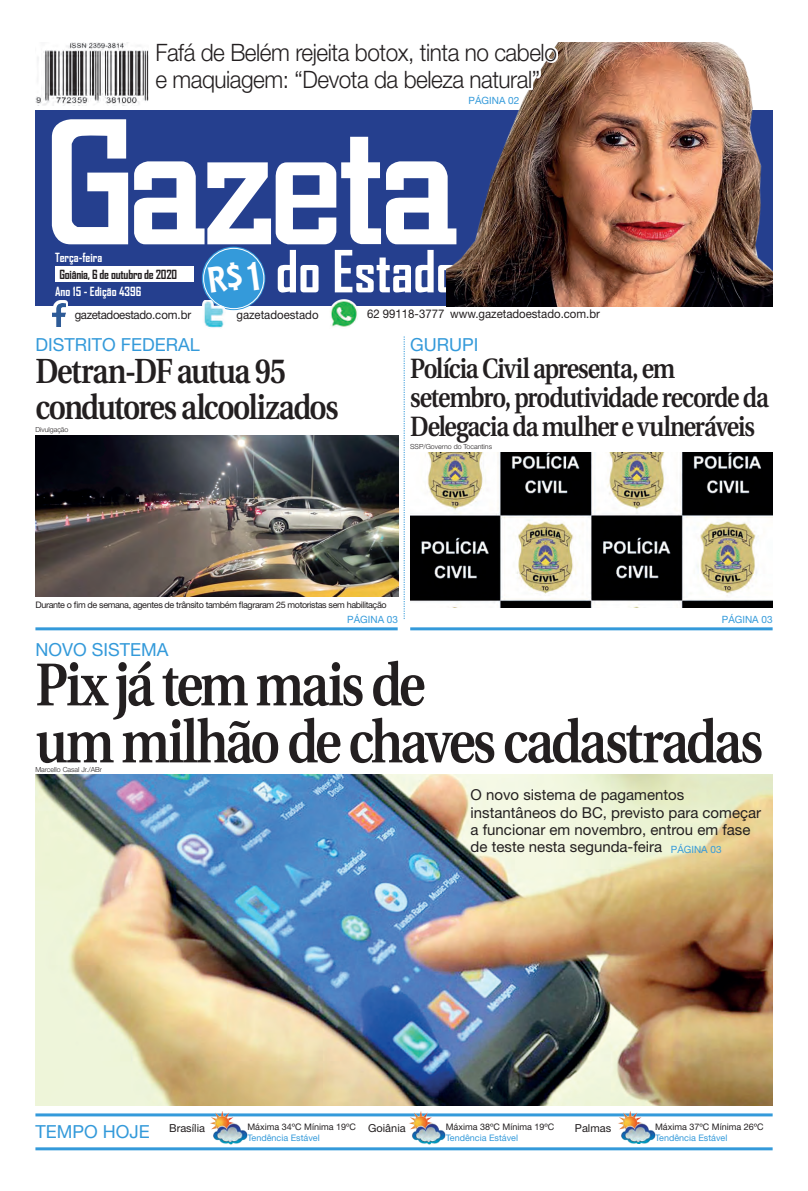
<style>
.page{position:relative;width:808px;height:1191px;background:#fff}
.page>*{position:absolute;margin:0;border:0;box-sizing:border-box;transform-origin:0 0}
.Manchete{font:600 60.3px "Utopia";letter-spacing:-.055em;color:#231f20;scale:.85 1}
.t1{font:700 55.6px "Agency FB";color:#fff}
.Manchete-2{font:600 34.8px/36.4px "Utopia";letter-spacing:-.05em;color:#231f20;scale:.85 1}
.Manchete-3{font:600 27.9px/29.1px "Utopia";letter-spacing:-.045em;color:#231f20;scale:.85 1}
.t2{font:300 24px/27px "Helvetica Neue";letter-spacing:-.02em;color:#231f20;scale:.94 1}
.Retranca{font:18px "Helvetica Neue";color:#349ada}
.Legenda{font:15px/17.3px "Helvetica Neue";color:#231f20}
.t3{font:700 12.1px "Agency FB";color:#fff}
.t4{font:700 12.1px "Agency FB";letter-spacing:-.02em;color:#231f20}
.t5{font:12px "Helvetica Neue";color:#231f20;scale:.95 1}
.t6{font:12px "Helvetica Neue";letter-spacing:-.03em;color:#231f20;scale:.95 1}
.Legenda-2{font:11px "Helvetica Neue";color:#231f20}
.Retranca-2{font:10px "Helvetica Neue";color:#349ada}
.Legenda-3{font:9px "Helvetica Neue";letter-spacing:-.04em;color:#231f20}
.Legenda-4{font:9px "Helvetica Neue";color:#231f20}
.Legenda-5{font:9px "Helvetica Neue";color:#349ada}
.Crédito_Fotógrafo{font:300 7px "Helvetica Neue";color:#231f20}
</style>
<div class="page">
<img style="left:35px;top:774px;width:738px;height:331px">
<div style="left:35px;top:110px;width:737px;height:196px;background:#253f8e"></div>
<svg style="left:52px;top:119px;width:76px;height:125px"></svg>
<svg style="left:134px;top:137px;width:312px;height:107px"></svg>
<div style="left:55px;top:266px;width:138px;height:15px;background:#fff"></div>
<svg style="left:55px;top:300px;width:13px;height:27px"></svg>
<img style="left:52px;top:303px;width:13px;height:23px">
<hr style="left:410px;top:627px;width:363px;height:3px;background:#349ada">
<hr style="left:35px;top:627px;width:363px;height:3px;background:#349ada">
<hr style="left:35px;top:1113px;width:738px;height:3px;background:#349ada">
<hr style="left:35px;top:1147px;width:738px;height:3px;background:#349ada">
<img style="left:408px;top:1111px;width:38px;height:33px">
<img style="left:209px;top:1111px;width:38px;height:33px">
<img style="left:617px;top:1111px;width:38px;height:33px">
<svg style="left:404px;top:336px;width:1px;height:283px"></svg>
<img style="left:446px;top:43px;width:326px;height:263px">
<div style="left:155px;top:42px;width:402px;height:53px;background:#fff"></div>
<div style="left:468px;top:93px;width:52px;height:12px;background:#fff"></div>
<img style="left:35px;top:43px;width:113px;height:63px">
<svg style="left:202px;top:247px;width:63px;height:63px"></svg>
<div style="left:203px;top:248px;width:61px;height:61px;border:1px solid #fff;border-radius:50%"></div>
<img style="left:202px;top:300px;width:23px;height:29px">
<img style="left:330px;top:299px;width:28px;height:28px">
<img style="left:35px;top:435px;width:363px;height:161px">
<img style="left:410px;top:452px;width:362px;height:156px">
<div style="left:208px;top:262px;width:51px;height:31px;background:#349ada"></div>
<p class="t2" style="left:155px;top:39px;width:429px">Fafá de Belém rejeita botox, tinta no cabelo e maquiagem: “Devota da beleza natural”</p>
<p class="Retranca-2" style="left:469px;top:94px;width:52px">PÁGINA 02</p>
<p class="t3" style="left:55px;top:250px;width:49px">Terça-feira</p>
<p class="t4" style="left:59px;top:267px;width:119px">Goiânia, 6 de outubro de 2020</p>
<p class="t3" style="left:55px;top:283px;width:88px">Ano 15 - Edição 4396</p>
<p class="t6" style="left:75px;top:307px;width:124px">gazetadoestado.com.br</p>
<p class="t1" style="left:276px;top:237px;width:184px">do Estado</p>
<p class="t5" style="left:236px;top:308px;width:88px">gazetadoestado</p>
<p class="t5" style="left:367px;top:307px;width:83px">62 99118-3777</p>
<p class="t5" style="left:450px;top:307px;width:159px">www.gazetadoestado.com.br</p>
<p class="Retranca" style="left:35px;top:333px;width:166px">DISTRITO FEDERAL</p>
<p class="Manchete-2" style="left:35px;top:353px;width:358px">Detran-DF autua 95 condutores alcoolizados</p>
<p class="Crédito_Fotógrafo" style="left:35px;top:425px;width:35px">Divulgação</p>
<p class="Retranca" style="left:410px;top:333px;width:70px">GURUPI</p>
<p class="Manchete-3" style="left:410px;top:354px;width:424px">Polícia Civil apresenta, em setembro, produtividade recorde da<br>Delegacia da mulher e vulneráveis</p>
<p class="Crédito_Fotógrafo" style="left:410px;top:442px;width:83px">SSP/Governo do Tocantins</p>
<p class="Legenda-3" style="left:35px;top:599px;width:353px">Durante o fim de semana, agentes de trânsito também flagraram 25 motoristas sem habilitação</p>
<p class="Retranca" style="left:35px;top:638px;width:135px">NOVO SISTEMA</p>
<p class="Retranca-2" style="left:347px;top:614px;width:52px">PÁGINA 03</p>
<p class="Retranca-2" style="left:722px;top:614px;width:52px">PÁGINA 03</p>
<p class="Manchete" style="left:35px;top:651px;width:460px">Pix já tem mais de</p>
<p class="Manchete" style="left:35px;top:708px;width:857px">um milhão de chaves cadastradas</p>
<p class="Crédito_Fotógrafo" style="left:35px;top:764px;width:68px">Marcello Casal Jr./ABr</p>
<p class="Legenda" style="left:471px;top:786px;width:292px">O novo sistema de pagamentos instantâneos do BC, previsto para começar a funcionar em novembro, entrou em fase de teste nesta segunda-feira</p>
<p class="Retranca-2" style="left:671px;top:843px;width:52px">PÁGINA 03</p>
<p class="Retranca" style="left:35px;top:1120px;width:116px">TEMPO HOJE</p>
<p class="Legenda-2" style="left:169px;top:1121px;width:37px">Brasília</p>
<p class="Legenda-4" style="left:247px;top:1121px;width:110px">Máxima 34ºC Mínima 19ºC</p>
<p class="Legenda-2" style="left:368px;top:1121px;width:39px">Goiânia</p>
<p class="Legenda-2" style="left:575px;top:1121px;width:38px">Palmas</p>
<p class="Legenda-5" style="left:247px;top:1132px;width:74px">Tendência Estável</p>
<p class="Legenda-4" style="left:446px;top:1121px;width:110px">Máxima 38ºC Mínima 19ºC</p>
<p class="Legenda-5" style="left:446px;top:1132px;width:74px">Tendência Estável</p>
<p class="Legenda-4" style="left:655px;top:1121px;width:110px">Máxima 37ºC Mínima 26ºC</p>
<p class="Legenda-5" style="left:655px;top:1132px;width:74px">Tendência Estável</p>
</div>
